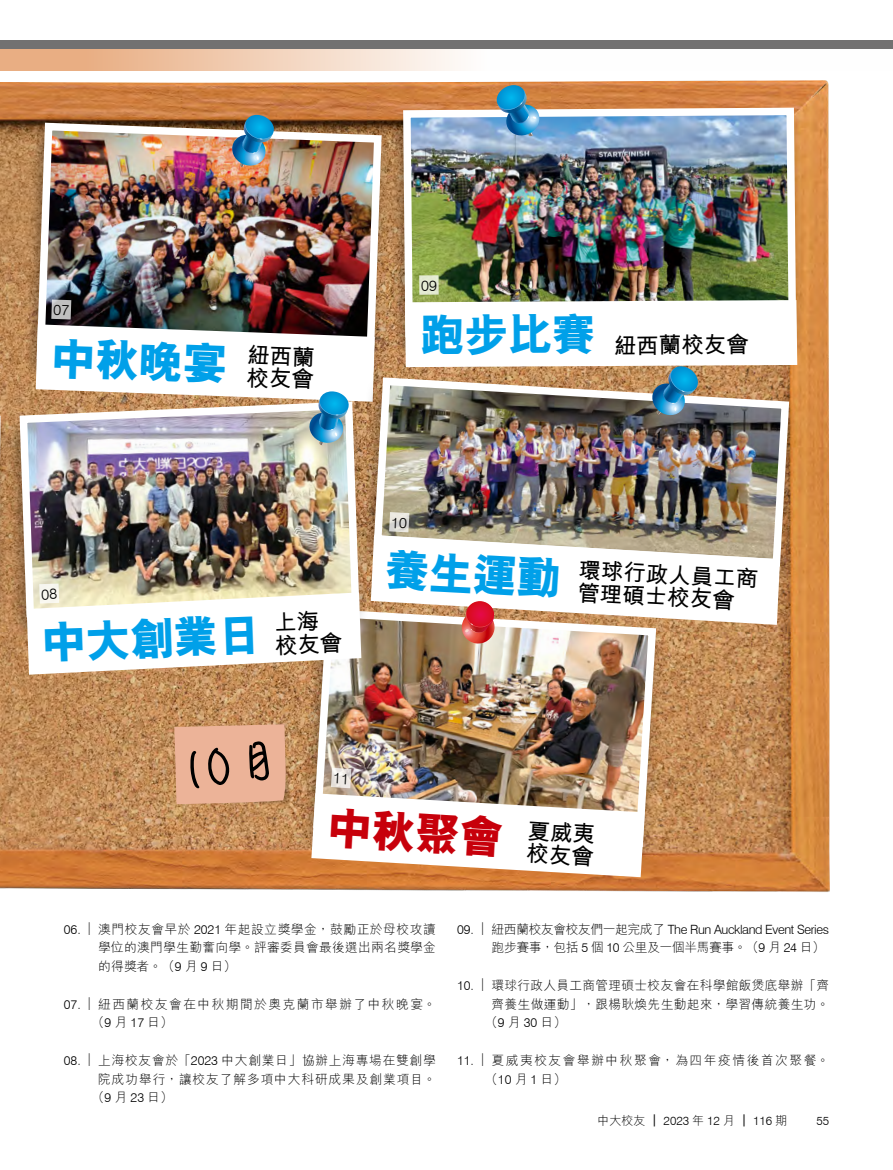
<style>
.page{position:relative;width:893px;height:1170px;background:#fff}
.page>*{position:absolute;margin:0;border:0;box-sizing:border-box;transform-origin:0 0}
.t1{font:800 45px "M Hei HK";color:#00a0e9}
.t2{font:800 45px "M Hei HK";color:#c7000b}
.t3{font:700 22.5px/22.5px "M Hei HK";color:#000}
.t4{font:300 12.75px/18.8px "M Hei HK";letter-spacing:.04em;color:#000;text-align:justify}
.t5{font:300 12.75px "M Hei HK";letter-spacing:.02em;color:#000}
.t6{font:300 12.75px "Swiss 721 BT";letter-spacing:-.03em;color:#000}
.t7{font:300 12.75px/18.8px "M Hei HK";letter-spacing:.11em;color:#000}
.t8{font:300 12.75px/18.8px "M Hei HK";letter-spacing:.12em;color:#000}
.t9{font:300 12.75px "M Hei HK";letter-spacing:-.03em;color:#000}
.t10{font:300 12.75px "M Hei HK";letter-spacing:.065em;color:#000}
.t11{font:300 12px "M Hei HK";color:#000}
.t12{font:300 12px "Swiss 721 BT";color:#000}
.s1{font-weight:800;font-size:45px;color:#00a0e9}
.s2{font-family:"Swiss 721 BT"}
.s3{font-family:"M Hei HK"}
</style>
<div class="page">
<svg style="left:0;top:49px;width:458px;height:21px;background:#f0cbb1"></svg>
<div style="left:0;top:41px;width:893px;height:8px;background:#727171"></div>
<img style="left:0;top:80px;width:830px;height:812px">
<div style="left:21px;top:121px;width:370px;height:273px;background:#000;opacity:.35"></div>
<img style="left:33px;top:119px;width:353px;height:256px">
<img style="left:230px;top:115px;width:46px;height:53px">
<svg style="left:0;top:406px;width:2px;height:191px"></svg>
<img style="left:370px;top:373px;width:423px;height:197px">
<div style="left:388px;top:106px;width:417px;height:254px;background:#000;opacity:.35"></div>
<img style="left:399px;top:104px;width:401px;height:237px">
<div style="left:419px;top:275px;width:20px;height:20px;background:#e4ead3"></div>
<svg style="left:495px;top:85px;width:47px;height:53px;background:#5e97b3"></svg>
<img style="left:405px;top:300px;width:392px;height:117px">
<div style="left:2px;top:400px;width:367px;height:243px;background:#000;opacity:.35"></div>
<img style="left:16px;top:397px;width:347px;height:224px">
<img style="left:36px;top:299px;width:339px;height:146px">
<img style="left:27px;top:512px;width:753px;height:365px">
<h1 class="t1" style="left:52px;top:335px;width:265px;rotate:2deg">中秋晚宴 <sup>紐西蘭</sup></h1>
<h2 class="t3" style="left:420px;top:336px;width:330px;rotate:-1deg"><sup>跑步比賽</sup> 紐西蘭校友會</h2>
<h1 class="t1" style="left:41px;top:620px;width:279px;rotate:-2deg">中大創業日<sup>上海</sup></h1>
<h2 class="t3" style="left:579px;top:556px;width:181px;text-indent:-193px;rotate:3deg"><span class="s1">養生運動</span> 環球行政人員工商管理碩士校友會</h2>
<h1 class="t2" style="left:329px;top:804px;width:178px;rotate:4deg">中秋聚會</h1>
<h2 class="t3" style="left:528px;top:817px;width:69px;rotate:3deg">夏威夷校友會</h2>
<p class="t4" style="left:98px;top:919px;width:339px;text-indent:-35px"><span class="s2">06. |</span> 澳門校友會早於 <span class="s2">2021</span> 年起設立獎學金，鼓勵正於母校攻讀學位的澳門學生勤奮向學。評審委員會最後選出兩名獎學金的得獎者。（<span class="s2">9</span> 月 <span class="s2">9</span> 日）</p>
<p class="t7" style="left:92px;top:994px;width:345px;text-indent:-28px"><span class="s2">07. |</span> 紐西蘭校友會在中秋期間於奧克蘭市舉辦了中秋晚宴。（<span class="s2">9</span> 月 <span class="s2">17</span> 日）</p>
<p class="t4" style="left:64px;top:1050px;width:374px"><span class="s2">08. |</span> 上海校友會於「<span class="s2">2023</span> 中大創業日」協辦上海專場在雙創學</p>
<p class="t10" style="left:98px;top:1072px;width:339px">院成功舉行，讓校友了解多項中大科研成果及創業項目。</p>
<p class="t4" style="left:92px;top:1088px;width:82px">（<span class="s2">9</span> 月 <span class="s2">23</span> 日）</p>
<p class="t6" style="left:457px;top:921px;width:374px">09. | <span class="s3">紐西蘭校友會校友們一起完成了</span> The Run Auckland Event Series</p>
<p class="t9" style="left:492px;top:941px;width:335px">跑步賽事，包括 <span class="s2">5</span> 個 <span class="s2">10</span> 公里及一個半馬賽事。（<span class="s2">9</span> 月 <span class="s2">24</span> 日）</p>
<p class="t5" style="left:457px;top:978px;width:374px"><span class="s2">10. |</span> 環球行政人員工商管理碩士校友會在科學館飯煲底舉辦「齊</p>
<p class="t5" style="left:492px;top:997px;width:339px">齊養生做運動」，跟楊耿煥先生動起來，學習傳統養生功。</p>
<p class="t4" style="left:485px;top:1013px;width:82px">（<span class="s2">9</span> 月 <span class="s2">30</span> 日）</p>
<p class="t8" style="left:485px;top:1050px;width:345px;text-indent:-28px"><span class="s2">11. |</span> 夏威夷校友會舉辦中秋聚會，為四年疫情後首次聚餐。（<span class="s2">10</span> 月 <span class="s2">1</span> 日）</p>
<p class="t11" style="left:597px;top:1114px;width:191px">中大校友｜ <span class="s2">2023</span> 年 <span class="s2">12</span> 月｜ <span class="s2">116</span> 期</p>
<p class="t12" style="left:816px;top:1113px;width:14px">55</p>
</div>
